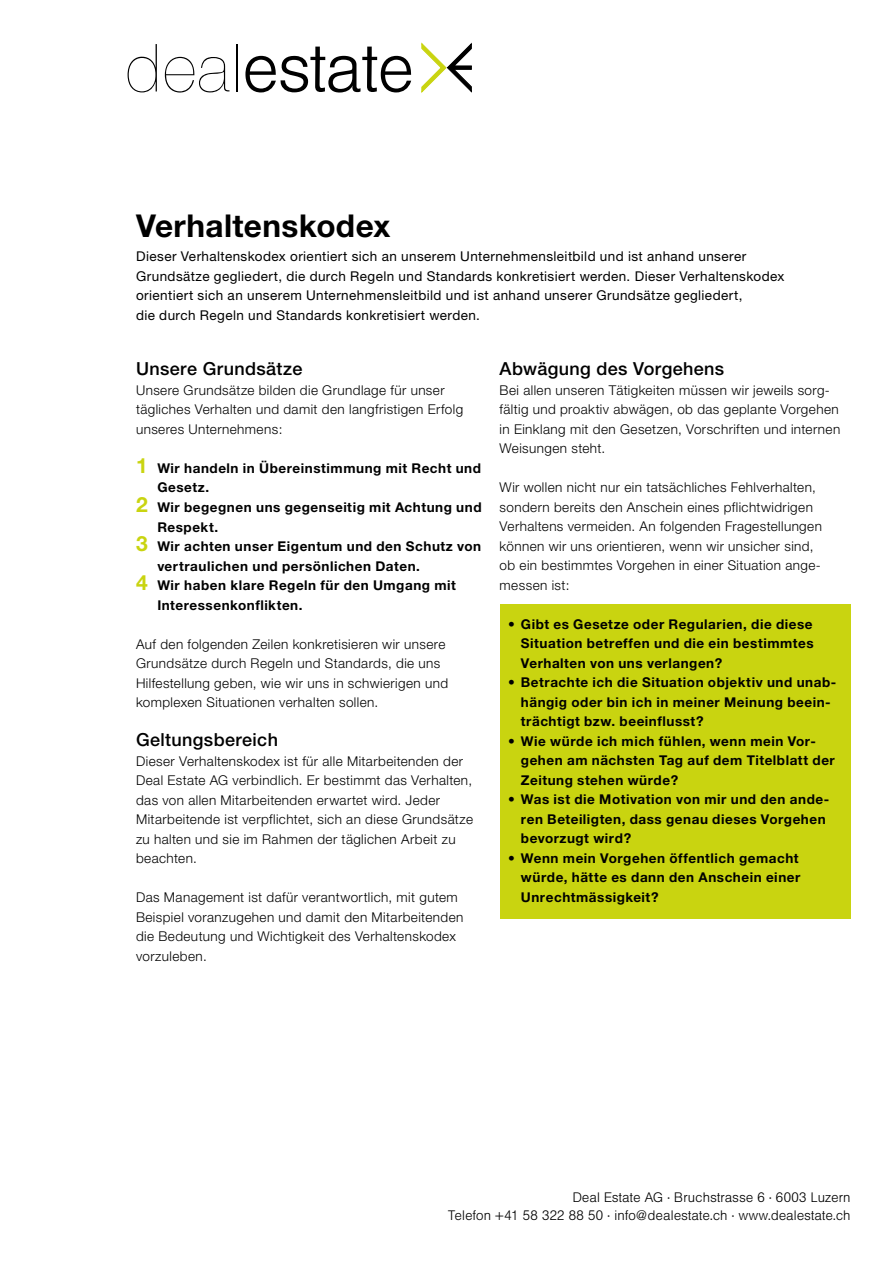
<style>
.page{position:relative;width:893px;height:1263px;background:#fff}
.page>*{position:absolute;margin:0;border:0;box-sizing:border-box;transform-origin:0 0}
.t1{font:700 31.5px "Helvetica Neue";letter-spacing:.015em;color:#000}
.t2{font:500 18px "Helvetica Neue";letter-spacing:.02em;color:#000}
.t3{font:300 13.5px/19.5px "Helvetica Neue";letter-spacing:.03em;color:#000}
.t4{font:700 13.5px/19.5px "Helvetica Neue";letter-spacing:.04em;color:#000}
.t5{font:13.5px/19.5px "Helvetica Neue";letter-spacing:.03em;color:#000}
.t6{font:300 13.5px/18px "HE10";letter-spacing:.04em;color:#000;text-align:right}
.s1{font-size:21px;color:#c9d410}
.s2{font-family:"Helvetica Neue"}
</style>
<div class="page">
<div style="left:500px;top:604px;width:350px;height:314px;background:#c9d410"></div>
<svg style="left:421px;top:43px;width:51px;height:50px"></svg>
<svg style="left:128px;top:44px;width:29px;height:49px"></svg>
<svg style="left:165px;top:57px;width:64px;height:36px"></svg>
<hr style="left:236px;top:44px;width:1px;height:47px;background:#000">
<svg style="left:245px;top:47px;width:166px;height:46px"></svg>
<h1 class="t1" style="left:136px;top:207px;width:256px">Verhaltenskodex</h1>
<p class="t5" style="left:136px;top:246px;width:650px">Dieser Verhaltenskodex orientiert sich an unserem Unternehmensleitbild und ist anhand unserer Grundsätze gegliedert, die durch Regeln und Standards konkretisiert werden. Dieser Verhaltenskodex orientiert sich an unserem Unternehmensleitbild und ist anhand unserer Grundsätze gegliedert,<br>die durch Regeln und Standards konkretisiert werden.</p>
<h2 class="t2" style="left:136px;top:358px;width:168px">Unsere Grundsätze</h2>
<p class="t3" style="left:136px;top:380px;width:329px">Unsere Grundsätze bilden die Grundlage für unser tägliches Verhalten und damit den langfristigen Erfolg unseres Unternehmens:</p>
<p class="t4" style="left:136px;top:458px;width:347px"><span class="s1">1</span> Wir handeln in Übereinstimmung mit Recht und</p>
<p class="t4" style="left:157px;top:478px;width:53px">Gesetz.</p>
<p class="t4" style="left:136px;top:497px;width:347px"><span class="s1">2</span> Wir begegnen uns gegenseitig mit Achtung und</p>
<p class="t4" style="left:157px;top:517px;width:62px">Respekt.</p>
<p class="t4" style="left:136px;top:536px;width:347px"><span class="s1">3</span> Wir achten unser Eigentum und den Schutz von</p>
<p class="t4" style="left:157px;top:556px;width:264px">vertraulichen und persönlichen Daten.</p>
<p class="t4" style="left:136px;top:575px;width:321px"><span class="s1">4</span> Wir haben klare Regeln für den Umgang mit</p>
<p class="t4" style="left:157px;top:595px;width:147px">Interessenkonflikten.</p>
<p class="t3" style="left:136px;top:634px;width:314px">Auf den folgenden Zeilen konkretisieren wir unsere Grundsätze durch Regeln und Standards, die uns Hilfestellung geben, wie wir uns in schwierigen und komplexen Situationen verhalten sollen.</p>
<h2 class="t2" style="left:136px;top:729px;width:143px">Geltungsbereich</h2>
<p class="t3" style="left:136px;top:751px;width:338px">Dieser Verhaltenskodex ist für alle Mitarbeitenden der Deal Estate AG verbindlich. Er bestimmt das Verhalten, das von allen Mitarbeitenden erwartet wird. Jeder Mitarbeitende ist verpflichtet, sich an diese Grundsätze zu halten und sie im Rahmen der täglichen Arbeit zu beachten.</p>
<p class="t3" style="left:136px;top:887px;width:329px">Das Management ist dafür verantwortlich, mit gutem Beispiel voranzugehen und damit den Mitarbeitenden die Bedeutung und Wichtigkeit des Verhaltenskodex vorzuleben.</p>
<h2 class="t2" style="left:500px;top:358px;width:226px">Abwägung des Vorgehens</h2>
<p class="t3" style="left:500px;top:380px;width:342px">Bei allen unseren Tätigkeiten müssen wir jeweils sorg&shy;fältig und proaktiv abwägen, ob das geplante Vorgehen in Einklang mit den Gesetzen, Vorschriften und internen Weisungen steht.</p>
<p class="t3" style="left:500px;top:478px;width:324px">Wir wollen nicht nur ein tatsächliches Fehlverhalten, sondern bereits den Anschein eines pflichtwidrigen Verhaltens vermeiden. An folgenden Fragestellungen können wir uns orientieren, wenn wir unsicher sind, ob ein bestimmtes Vorgehen in einer Situation ange&shy;messen ist:</p>
<p class="t4" style="left:521px;top:614px;width:294px;text-align:justify;text-indent:-13px">• Gibt es Gesetze oder Regularien, die diese Situation betreffen und die ein bestimmtes Verhalten von uns verlangen?</p>
<p class="t4" style="left:521px;top:673px;width:317px;text-indent:-13px">• Betrachte ich die Situation objektiv und unab&shy;hängig oder bin ich in meiner Meinung beein&shy;trächtigt bzw. beeinflusst?</p>
<p class="t4" style="left:521px;top:731px;width:315px;text-indent:-13px">• Wie würde ich mich fühlen, wenn mein Vor&shy;gehen am nächsten Tag auf dem Titelblatt der<br>Zeitung stehen würde?</p>
<p class="t4" style="left:521px;top:789px;width:310px;text-indent:-13px">• Was ist die Motivation von mir und den ande&shy;ren Beteiligten, dass genau dieses Vorgehen bevorzugt wird?</p>
<p class="t4" style="left:521px;top:848px;width:281px;text-indent:-13px">• Wenn mein Vorgehen öffentlich gemacht würde, hätte es dann den Anschein einer<br>Unrechtmässigkeit?</p>
<p class="t6" style="left:448px;top:1189px;width:404px">Deal Estate AG · Bruchstrasse 6 · 6003 Luzern<br>Telefon +41 58 322 88 50 · info<span class="s2">@</span>dealestate.ch · www.dealestate.ch</p>
</div>
